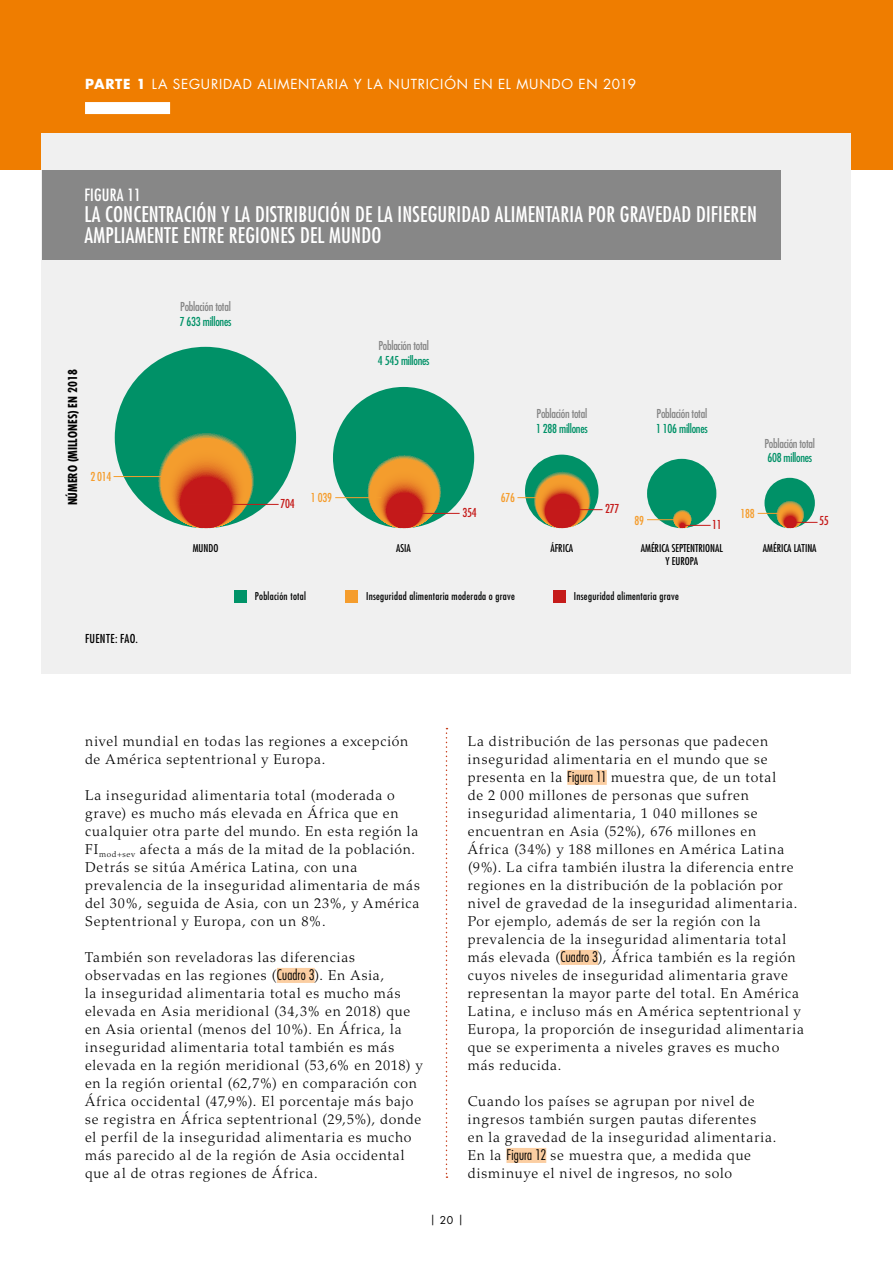
<style>
.page{position:relative;width:893px;height:1263px;background:#fff}
.page>*{position:absolute;margin:0;border:0;box-sizing:border-box;transform-origin:0 0}
.Figure_Title_OK{font:condensed 21px/21px "Futura Std";letter-spacing:.01em;color:#fff}
.Figure_No_Ok{font:condensed 16.5px "Futura Std";letter-spacing:.01em;color:#fff}
.NewPara1_OK{font:300 14.25px/18px "Palatino LT Std";letter-spacing:.06em;color:#000}
.t1{font:13.5px "Futura Std";letter-spacing:.055em;color:#fff}
.t2{font:condensed 12px/14.4px "Futura Std";letter-spacing:-.02em;color:#868686}
.t3{font:700 condensed 12px "Futura Std";color:#000}
.t4{font:condensed 12px "Futura Std";letter-spacing:-.02em;color:#f59d2d}
.t5{font:condensed 12px "Futura Std";letter-spacing:-.02em;color:#c51b1a}
.Figure_source{font:condensed 12px "Futura Std";letter-spacing:.03em;color:#000}
.t6{font:condensed 10.5px "Futura Std";letter-spacing:.025em;color:#010202}
.t7{font:condensed 10.5px/12.6px "Futura Std";color:#000;text-align:center}
.t8{font:10.5px "Futura Std";color:#000}
.s1{font-weight:700}
.s2{color:#009167}
.s3{font-family:"Futura Std";font-stretch:condensed}
</style>
<div class="page">
<div style="left:0;top:0;width:893px;height:170px;background:#ef7d00"></div>
<div style="left:85px;top:102px;width:85px;height:12px;background:#fff"></div>
<svg style="left:446px;top:728px;width:1px;height:450px"></svg>
<div style="left:277px;top:968px;width:38px;height:15px;background:#fbcea2"></div>
<div style="left:567px;top:770px;width:40px;height:15px;background:#fbcea2"></div>
<div style="left:560px;top:950px;width:38px;height:15px;background:#fbcea2"></div>
<div style="left:506px;top:1148px;width:40px;height:15px;background:#fbcea2"></div>
<div style="left:42px;top:134px;width:809px;height:540px;background:#f0f0f0"></div>
<div style="left:42px;top:170px;width:738px;height:90px;background:#878787"></div>
<svg style="left:647px;top:459px;width:69px;height:69px"></svg>
<svg style="left:647px;top:519px;width:29px;height:1px"></svg>
<svg style="left:525px;top:455px;width:73px;height:73px"></svg>
<hr style="left:562px;top:509px;width:41px;height:1px;background:#c51b1a">
<svg style="left:517px;top:497px;width:21px;height:1px"></svg>
<svg style="left:333px;top:387px;width:141px;height:141px"></svg>
<hr style="left:404px;top:513px;width:56px;height:1px;background:#c51b1a">
<hr style="left:335px;top:497px;width:46px;height:1px;background:#f59d2d">
<svg style="left:115px;top:347px;width:181px;height:181px"></svg>
<hr style="left:186px;top:504px;width:93px;height:1px;background:#c51b1a">
<hr style="left:114px;top:476px;width:56px;height:1px;background:#f59d2d">
<svg style="left:764px;top:478px;width:51px;height:50px"></svg>
<svg style="left:790px;top:522px;width:27px;height:1px"></svg>
<svg style="left:758px;top:513px;width:22px;height:1px"></svg>
<div style="left:234px;top:590px;width:13px;height:13px;background:#009368"></div>
<div style="left:345px;top:590px;width:13px;height:13px;background:#f59d2d"></div>
<div style="left:553px;top:590px;width:13px;height:13px;background:#c51b1a"></div>
<svg style="left:682px;top:525px;width:29px;height:1px"></svg>
<p class="t1" style="left:85px;top:76px;width:552px"><span class="s1">PARTE 1</span> LA SEGURIDAD ALIMENTARIA Y LA NUTRICIÓN EN EL MUNDO EN 2019</p>
<p class="Figure_No_Ok" style="left:85px;top:185px;width:58px">FIGURA 11</p>
<p class="Figure_Title_OK" style="left:85px;top:203px;width:674px">LA CONCENTRACIÓN Y LA DISTRIBUCIÓN DE LA INSEGURIDAD ALIMENTARIA POR GRAVEDAD DIFIEREN<br>AMPLIAMENTE ENTRE REGIONES DEL MUNDO</p>
<p class="t3" style="left:65px;top:505px;width:137px;rotate:-90deg">NÚMERO (MILLONES) EN 2018</p>
<p class="t4" style="left:90px;top:469px;width:23px">2 014</p>
<p class="Figure_source" style="left:85px;top:631px;width:54px">FUENTE: FAO.</p>
<p class="t2" style="left:180px;top:300px;width:53px">Población total<br><span class="s2">7 633 millones</span></p>
<p class="t5" style="left:281px;top:497px;width:16px">704</p>
<p class="t4" style="left:311px;top:490px;width:23px">1 039</p>
<p class="t2" style="left:378px;top:339px;width:53px">Población total<br><span class="s2">4 545 millones</span></p>
<p class="t5" style="left:462px;top:505px;width:16px">354</p>
<p class="t4" style="left:501px;top:491px;width:16px">676</p>
<p class="t2" style="left:536px;top:406px;width:53px">Población total<br><span class="s2">1 288 millones</span></p>
<p class="t2" style="left:656px;top:406px;width:53px">Población total<br><span class="s2">1 106 millones</span></p>
<p class="t2" style="left:764px;top:436px;width:52px">Población total<br><span class="s2">608 millones</span></p>
<p class="t5" style="left:605px;top:502px;width:16px">277</p>
<p class="t4" style="left:635px;top:513px;width:11px">89</p>
<p class="t5" style="left:712px;top:518px;width:11px">11</p>
<p class="t4" style="left:740px;top:506px;width:16px">188</p>
<p class="t5" style="left:819px;top:514px;width:11px">55</p>
<p class="t7" style="left:193px;top:542px;width:27px">MUNDO</p>
<p class="t7" style="left:396px;top:542px;width:16px">ASIA</p>
<p class="t7" style="left:550px;top:542px;width:24px">ÁFRICA</p>
<p class="t7" style="left:641px;top:542px;width:84px">AMÉRICA SEPTENTRIONAL<br>Y EUROPA</p>
<p class="t7" style="left:763px;top:542px;width:55px">AMÉRICA LATINA</p>
<p class="t6" style="left:255px;top:589px;width:53px">Población total</p>
<p class="t6" style="left:366px;top:589px;width:150px">Inseguridad alimentaria moderada o grave</p>
<p class="t6" style="left:574px;top:589px;width:107px">Inseguridad alimentaria grave</p>
<p class="NewPara1_OK" style="left:85px;top:732px;width:325px">nivel mundial en todas las regiones a excepción de América septentrional y Europa.</p>
<p class="NewPara1_OK" style="left:85px;top:786px;width:336px">La inseguridad alimentaria total (moderada o grave) es mucho más elevada en África que en cualquier otra parte del mundo. En esta región la FI<sub>mod+sev</sub> afecta a más de la mitad de la población.<br>Detrás se sitúa América Latina, con una prevalencia de la inseguridad alimentaria de más del 30%, seguida de Asia, con un 23%, y América Septentrional y Europa, con un 8%.</p>
<p class="NewPara1_OK" style="left:85px;top:948px;width:339px">También son reveladoras las diferencias observadas en las regiones (<span class="s3">Cuadro 3</span>). En Asia,<br>la inseguridad alimentaria total es mucho más elevada en Asia meridional (34,3% en 2018) que en Asia oriental (menos del 10%). En África, la inseguridad alimentaria total también es más elevada en la región meridional (53,6% en 2018) y en la región oriental (62,7%) en comparación con África occidental (47,9%). El porcentaje más bajo se registra en África septentrional (29,5%), donde el perfil de la inseguridad alimentaria es mucho más parecido al de la región de Asia occidental que al de otras regiones de África.</p>
<p class="NewPara1_OK" style="left:468px;top:732px;width:338px">La distribución de las personas que padecen inseguridad alimentaria en el mundo que se presenta en la <span class="s3">Figura 11</span> muestra que, de un total<br>de 2 000 millones de personas que sufren inseguridad alimentaria, 1 040 millones se encuentran en Asia (52%), 676 millones en<br>África (34%) y 188 millones en América Latina (9%). La cifra también ilustra la diferencia entre regiones en la distribución de la población por nivel de gravedad de la inseguridad alimentaria.<br>Por ejemplo, además de ser la región con la prevalencia de la inseguridad alimentaria total más elevada (<span class="s3">Cuadro 3</span>), África también es la región cuyos niveles de inseguridad alimentaria grave representan la mayor parte del total. En América Latina, e incluso más en América septentrional y Europa, la proporción de inseguridad alimentaria que se experimenta a niveles graves es mucho más reducida.</p>
<p class="NewPara1_OK" style="left:468px;top:1092px;width:310px">Cuando los países se agrupan por nivel de ingresos también surgen pautas diferentes<br>en la gravedad de la inseguridad alimentaria.<br>En la <span class="s3">Figura 12</span> se muestra que, a medida que disminuye el nivel de ingresos, no solo</p>
<p class="t8" style="left:430px;top:1213px;width:35px">| 20 |</p>
</div>
